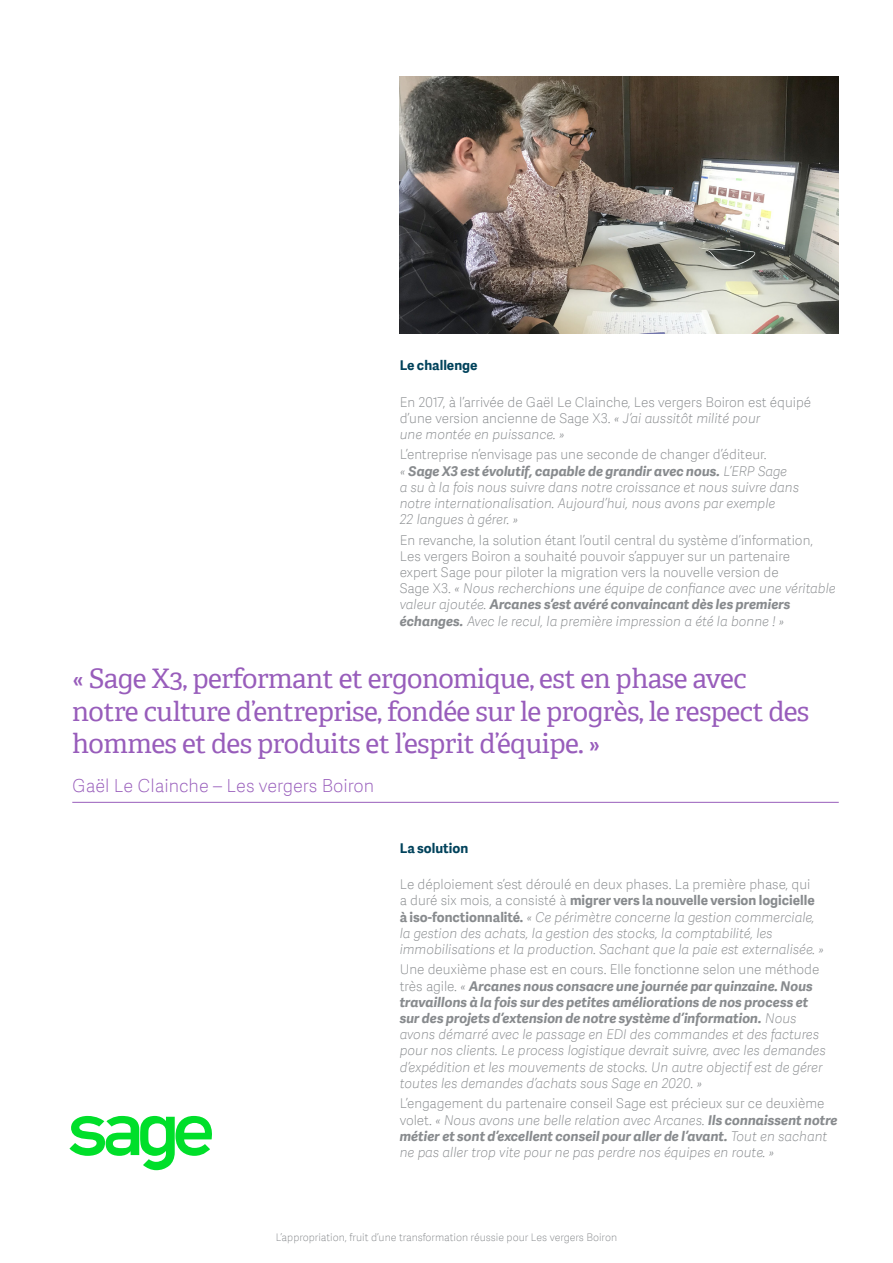
<style>
.page{position:relative;width:893px;height:1263px;background:#fff}
.page>*{position:absolute;margin:0;border:0;box-sizing:border-box;transform-origin:0 0}
.t1{font:27px/32.4px "Adelle SAGE";letter-spacing:-.02em;color:#985dbb}
.t2{font:18px "Adelle Sans SAGE Th";color:#985dbb}
.t3{font:13.5px/16.2px "Adelle Sans SAGE Th";color:#888b8e}
.t4{font:italic 13.5px/16.2px "Adelle Sans SAGE Th";color:#888b8e}
.t5{font:italic 700 13.5px/16.2px "Adelle Sans SAGE";color:#888b8e}
.t6{font:700 13.5px "Adelle Sans SAGE";color:#888b8e}
.t7{font:700 13.5px "Adelle Sans SAGE";color:#00425b}
.t8{font:10.5px "Adelle Sans SAGE Th";color:#888b8e}
.s1{font-style:italic}
.s2{font-family:"Adelle Sans SAGE Th";font-weight:400}
.s3{font-family:"Adelle Sans SAGE";font-weight:700}
.s4{font-family:"Adelle Sans SAGE";font-weight:700;font-style:normal}
.s5{font-family:"Adelle Sans SAGE Th";font-weight:400;font-style:normal}
.s6{font-family:"Adelle Sans SAGE";font-weight:700;font-style:italic}
</style>
<div class="page">
<hr style="left:72px;top:802px;width:767px;height:1px;background:#985dbb">
<img style="left:400px;top:77px;width:439px;height:256px">
<svg style="left:69px;top:1116px;width:143px;height:54px"></svg>
<p class="t7" style="left:400px;top:355px;width:79px">Le challenge</p>
<p class="t3" style="left:400px;top:393px;width:413px">En 2017, à l’arrivée de Gaël Le Clainche, Les vergers Boiron est équipé d’une version ancienne de Sage X3. <span class="s1">« J’ai aussitôt milité pour<br>une montée en puissance. »</span></p>
<p class="t3" style="left:400px;top:446px;width:368px">L’entreprise n’envisage pas une seconde de changer d’éditeur.</p>
<p class="t5" style="left:400px;top:462px;width:389px"><span class="s2">«</span> Sage X3 est évolutif, capable de grandir avec nous. <span class="s2">L’ERP Sage</span></p>
<p class="t4" style="left:400px;top:478px;width:401px">a su à la fois nous suivre dans notre croissance et nous suivre dans notre internationalisation. Aujourd’hui, nous avons par exemple<br>22 langues à gérer. »</p>
<p class="t3" style="left:400px;top:531px;width:438px">En revanche, la solution étant l’outil central du système d’information, Les vergers Boiron a souhaité pouvoir s’appuyer sur un partenaire<br>expert Sage pour piloter la migration vers la nouvelle version de<br>Sage X3. <span class="s1">« Nous recherchions une équipe de confiance avec une véritable</span></p>
<p class="t5" style="left:400px;top:596px;width:392px"><span class="s2">valeur ajoutée.</span> Arcanes s’est avéré convaincant dès les premiers</p>
<p class="t4" style="left:400px;top:612px;width:386px"><span class="s3">échanges.</span> Avec le recul, la première impression a été la bonne ! »</p>
<h1 class="t1" style="left:72px;top:661px;width:739px">« Sage X3, performant et ergonomique, est en phase avec notre culture d’entreprise, fondée sur le progrès, le respect des hommes et des produits et l’esprit d’équipe. »</h1>
<h2 class="t2" style="left:72px;top:773px;width:304px">Gaël Le Clainche – Les vergers Boiron</h2>
<p class="t7" style="left:400px;top:838px;width:70px">La solution</p>
<p class="t3" style="left:400px;top:876px;width:412px">Le déploiement s’est déroulé en deux phases. La première phase, qui</p>
<p class="t6" style="left:400px;top:891px;width:417px"><span class="s2">a duré six mois, a consisté à</span> migrer vers la nouvelle version logicielle</p>
<p class="t4" style="left:400px;top:908px;width:426px"><span class="s4">à iso-fonctionnalité.</span> « Ce périmètre concerne la gestion commerciale, la gestion des achats, la gestion des stocks, la comptabilité, les immobilisations et la production. Sachant que la paie est externalisée. »</p>
<p class="t3" style="left:400px;top:961px;width:421px">Une deuxième phase est en cours. Elle fonctionne selon une méthode</p>
<p class="t5" style="left:400px;top:977px;width:415px"><span class="s5">très agile.</span> <span class="s2">«</span> Arcanes nous consacre une journée par quinzaine. Nous travaillons à la fois sur des petites améliorations de nos process et sur des projets d’extension de notre système d’information. <span class="s2">Nous</span></p>
<p class="t4" style="left:400px;top:1026px;width:428px">avons démarré avec le passage en EDI des commandes et des factures pour nos clients. Le process logistique devrait suivre, avec les demandes d’expédition et les mouvements de stocks. Un autre objectif est de gérer toutes les demandes d’achats sous Sage en 2020. »</p>
<p class="t3" style="left:400px;top:1095px;width:440px">L’engagement du partenaire conseil Sage est précieux sur ce deuxième volet. <span class="s1">« Nous avons une belle relation avec Arcanes.</span> <span class="s6">Ils connaissent notre</span></p>
<p class="t5" style="left:400px;top:1127px;width:429px">métier et sont d’excellent conseil pour aller de l’avant. <span class="s2">Tout en sachant</span></p>
<p class="t4" style="left:400px;top:1143px;width:376px">ne pas aller trop vite pour ne pas perdre nos équipes en route. »</p>
<p class="t8" style="left:276px;top:1230px;width:343px">L’appropriation, fruit d’une transformation réussie pour Les vergers Boiron</p>
</div>
